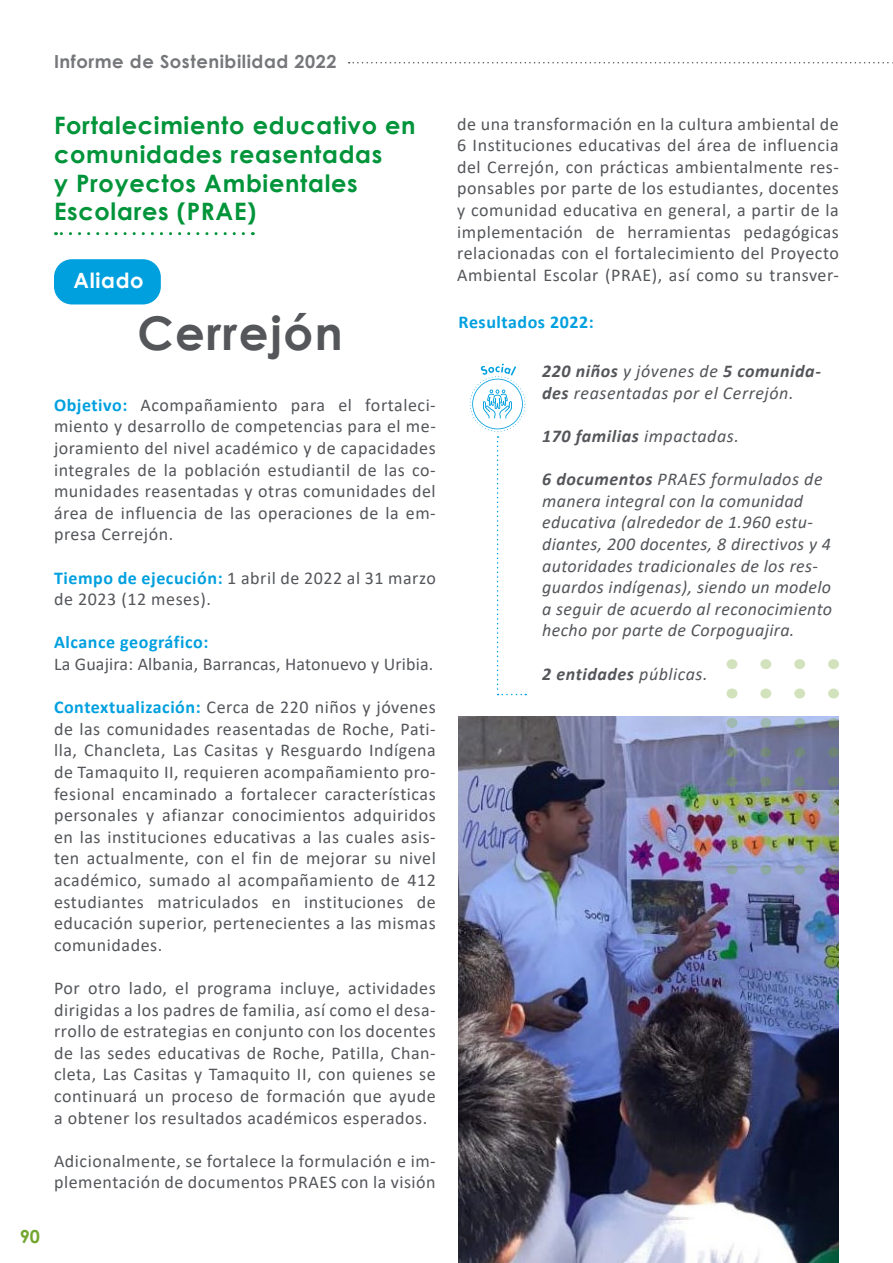
<style>
.page{position:relative;width:893px;height:1263px;background:#fff}
.page>*{position:absolute;margin:0;border:0;box-sizing:border-box;transform-origin:0 0}
.t1{font:700 46.5px "Century Gothic";letter-spacing:.03em;color:#54565a}
.t2{font:700 24px/28.8px "Century Gothic";letter-spacing:.03em;color:#00943a}
.t3{font:700 21px "Century Gothic";letter-spacing:.03em;color:#fff}
.t4{font:18px/21.6px "Calibri";letter-spacing:.03em;color:#54565a;text-align:justify}
.t5{font:italic 18px/21.6px "Calibri";letter-spacing:.02em;color:#54565a}
.t6{font:18px "Calibri";letter-spacing:.01em;color:#54565a}
.t7{font:italic 700 18px "Calibri";letter-spacing:.03em;color:#54565a}
.t8{font:700 18px "Calibri";letter-spacing:.03em;color:#00a0df}
.t9{font:700 18px "Century Gothic";letter-spacing:.03em;color:#76777a}
.t10{font:700 18px "Century Gothic";color:#73a62e}
.s1{font-weight:700;color:#00a0df}
.s2{font-weight:700}
.s3{font-weight:400}
</style>
<div class="page">
<svg style="left:349px;top:62px;width:544px;height:1px"></svg>
<svg style="left:56px;top:232px;width:187px;height:3px"></svg>
<div style="left:54px;top:259px;width:107px;height:45px;background:#00a0df;border-radius:18px"></div>
<svg style="left:470px;top:364px;width:56px;height:331px"></svg>
<img style="left:459px;top:716px;width:380px;height:547px">
<div style="left:828px;top:659px;width:11px;height:10px;background:#d2e2bc;border-radius:50%"></div>
<div style="left:828px;top:688px;width:11px;height:10px;background:#d2e2bc;border-radius:50%"></div>
<svg style="left:828px;top:718px;width:11px;height:10px"></svg>
<div style="left:828px;top:747px;width:11px;height:10px;background:#6e8376;border-radius:50%"></div>
<div style="left:828px;top:777px;width:11px;height:10px;background:#6e8178;border-radius:50%"></div>
<svg style="left:828px;top:806px;width:11px;height:10px"></svg>
<svg style="left:828px;top:835px;width:11px;height:10px"></svg>
<svg style="left:828px;top:865px;width:11px;height:10px"></svg>
<div style="left:794px;top:659px;width:11px;height:10px;background:#d2e2bc;border-radius:50%"></div>
<div style="left:794px;top:688px;width:11px;height:10px;background:#d2e2bc;border-radius:50%"></div>
<svg style="left:794px;top:718px;width:11px;height:10px"></svg>
<div style="left:794px;top:747px;width:11px;height:10px;background:#72877d;border-radius:50%"></div>
<div style="left:794px;top:777px;width:11px;height:10px;background:#73877f;border-radius:50%"></div>
<svg style="left:794px;top:806px;width:11px;height:10px"></svg>
<svg style="left:794px;top:835px;width:11px;height:10px"></svg>
<div style="left:794px;top:865px;width:11px;height:10px;background:#8da69f;border-radius:50%"></div>
<div style="left:760px;top:659px;width:11px;height:10px;background:#d2e2bc;border-radius:50%"></div>
<div style="left:760px;top:688px;width:11px;height:10px;background:#d2e2bc;border-radius:50%"></div>
<svg style="left:760px;top:718px;width:11px;height:10px"></svg>
<div style="left:760px;top:747px;width:11px;height:10px;background:#76877d;border-radius:50%"></div>
<div style="left:760px;top:777px;width:11px;height:10px;background:#75877e;border-radius:50%"></div>
<svg style="left:760px;top:806px;width:11px;height:10px"></svg>
<svg style="left:760px;top:835px;width:11px;height:10px"></svg>
<div style="left:760px;top:865px;width:11px;height:10px;background:#8ea9a3;border-radius:50%"></div>
<div style="left:727px;top:659px;width:10px;height:10px;background:#d2e2bc;border-radius:50%"></div>
<div style="left:727px;top:688px;width:10px;height:10px;background:#d2e2bc;border-radius:50%"></div>
<div style="left:727px;top:718px;width:10px;height:10px;background:#a0b9b0;border-radius:50%"></div>
<svg style="left:727px;top:747px;width:10px;height:10px"></svg>
<div style="left:727px;top:777px;width:10px;height:10px;background:#72867e;border-radius:50%"></div>
<svg style="left:727px;top:806px;width:10px;height:10px"></svg>
<svg style="left:727px;top:835px;width:10px;height:10px"></svg>
<div style="left:727px;top:865px;width:10px;height:10px;background:#8ca5a1;border-radius:50%"></div>
<p class="t9" style="left:54px;top:47px;width:284px">Informe de Sostenibilidad 2022</p>
<h2 class="t2" style="left:54px;top:110px;width:363px">Fortalecimiento educativo en comunidades reasentadas<br>y Proyectos Ambientales<br>Escolares (PRAE)</h2>
<p class="t3" style="left:74px;top:265px;width:71px">Aliado</p>
<h1 class="t1" style="left:137px;top:297px;width:207px">Cerrejón</h1>
<p class="t4" style="left:54px;top:394px;width:383px"><span class="s1">Objetivo:</span> Acompañamiento para el fortaleci&shy;miento y desarrollo de competencias para el me&shy;joramiento del nivel académico y de capacidades integrales de la población estudiantil de las co&shy;munidades reasentadas y otras comunidades del área de influencia de las operaciones de la em&shy;presa Cerrejón.</p>
<p class="t4" style="left:54px;top:566px;width:383px"><span class="s1">Tiempo de ejecución:</span> 1 abril de 2022 al 31 marzo de 2023 (12 meses).</p>
<p class="t8" style="left:54px;top:630px;width:156px">Alcance geográfico:</p>
<p class="t6" style="left:54px;top:651px;width:381px">La Guajira: Albania, Barrancas, Hatonuevo y Uribia.</p>
<p class="t4" style="left:54px;top:696px;width:383px"><span class="s1">Contextualización:</span> Cerca de 220 niños y jóvenes de las comunidades reasentadas de Roche, Pati&shy;lla, Chancleta, Las Casitas y Resguardo Indígena de Tamaquito II, requieren acompañamiento pro&shy;fesional encaminado a fortalecer características personales y afianzar conocimientos adquiridos en las instituciones educativas a las cuales asis&shy;ten actualmente, con el fin de mejorar su nivel académico, sumado al acompañamiento de 412 estudiantes matriculados en instituciones de educación superior, pertenecientes a las mismas comunidades.</p>
<p class="t4" style="left:54px;top:977px;width:383px">Por otro lado, el programa incluye, actividades dirigidas a los padres de familia, así como el desa&shy;rrollo de estrategias en conjunto con los docentes de las sedes educativas de Roche, Patilla, Chan&shy;cleta, Las Casitas y Tamaquito II, con quienes se continuará un proceso de formación que ayude a obtener los resultados académicos esperados.</p>
<p class="t4" style="left:54px;top:1150px;width:383px">Adicionalmente, se fortalece la formulación e im&shy;plementación de documentos PRAES con la visión</p>
<p class="t10" style="left:20px;top:1222px;width:22px">90</p>
<p class="t4" style="left:457px;top:112px;width:383px">de una transformación en la cultura ambiental de 6 Instituciones educativas del área de influencia del Cerrejón, con prácticas ambientalmente res&shy;ponsables por parte de los estudiantes, docentes y comunidad educativa en general, a partir de la implementación de herramientas pedagógicas relacionadas con el fortalecimiento del Proyecto Ambiental Escolar (PRAE), así como su transver-</p>
<p class="t8" style="left:459px;top:309px;width:137px">Resultados 2022:</p>
<p class="t5" style="left:542px;top:359px;width:280px"><span class="s2">220 niños</span> y jóvenes de <span class="s2">5 comunida&shy;des</span> reasentadas por el Cerrejón.</p>
<p class="t7" style="left:542px;top:423px;width:198px">170 familias <span class="s3">impactadas.</span></p>
<p class="t5" style="left:542px;top:467px;width:291px"><span class="s2">6 documentos</span> PRAES formulados de manera integral con la comunidad educativa (alrededor de 1.960 estu&shy;diantes, 200 docentes, 8 directivos y 4 autoridades tradicionales de los res&shy;guardos indígenas), siendo un modelo a seguir de acuerdo al reconocimiento hecho por parte de Corpoguajira.</p>
<p class="t7" style="left:542px;top:661px;width:167px">2 entidades <span class="s3">públicas.</span></p>
</div>
